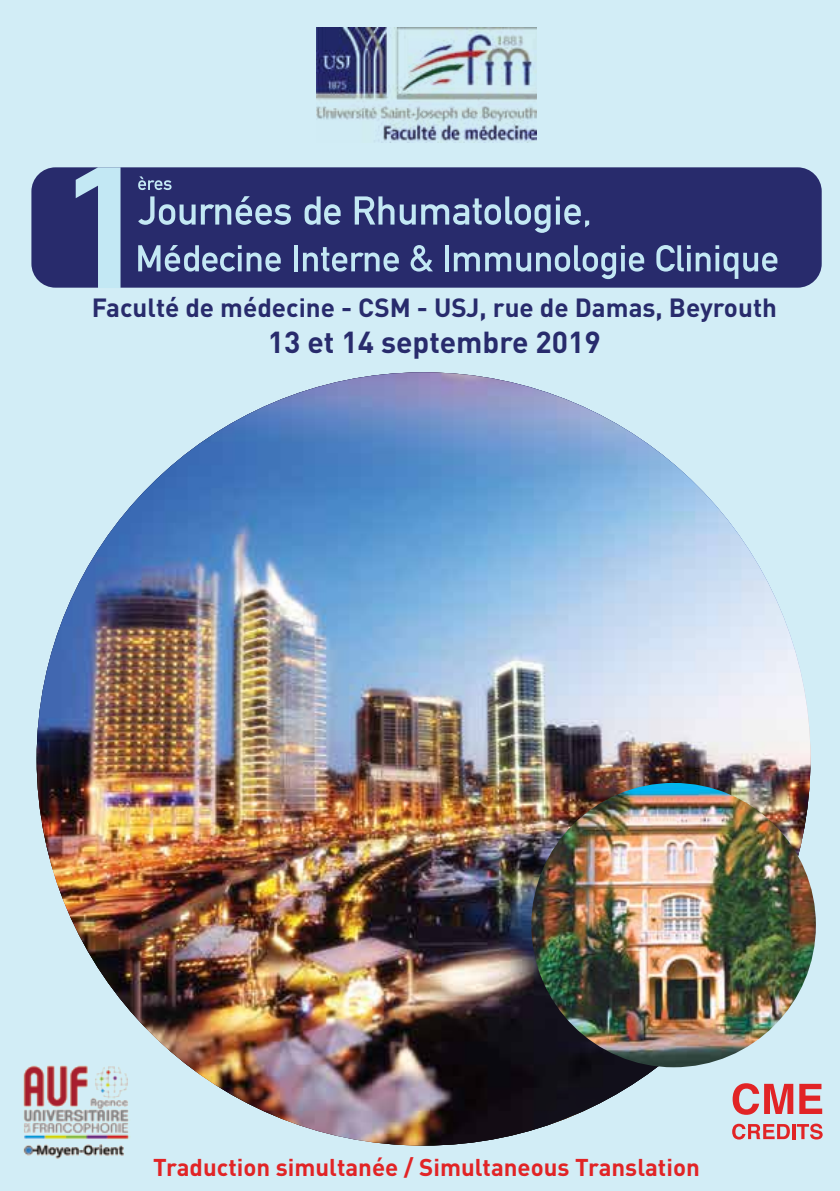
<style>
.page{position:relative;width:840px;height:1191px;background:#fff}
.page>*{position:absolute;margin:0;border:0;box-sizing:border-box;transform-origin:0 0}
.t1{font:700 30px "DIN Pro";color:#282b6c}
.t2{font:700 26px "DIN Pro";color:#282b6c}
.t3{font:700 24px "DIN Pro";color:#e12426}
</style>
<div class="page">
<div style="left:0;top:0;width:839px;height:1191px;background:#d2edf6"></div>
<img style="left:37px;top:372px;width:773px;height:773px;border-radius:386px">
<svg style="left:732px;top:1083px;width:60px;height:31px"></svg>
<svg style="left:799px;top:1083px;width:22px;height:31px"></svg>
<svg style="left:732px;top:1123px;width:57px;height:16px"></svg>
<hr style="left:791px;top:1124px;width:3px;height:15px;background:#e12426">
<svg style="left:796px;top:1123px;width:26px;height:16px"></svg>
<div style="left:31px;top:167px;width:790px;height:121px;background:#282b6c;border-radius:24px"></div>
<svg style="left:138px;top:196px;width:57px;height:29px"></svg>
<svg style="left:201px;top:196px;width:90px;height:29px"></svg>
<svg style="left:304px;top:196px;width:36px;height:29px"></svg>
<svg style="left:354px;top:196px;width:61px;height:29px"></svg>
<svg style="left:421px;top:196px;width:168px;height:37px"></svg>
<svg style="left:138px;top:245px;width:142px;height:27px"></svg>
<hr style="left:294px;top:245px;width:3px;height:26px;background:#c3e8f4">
<svg style="left:303px;top:247px;width:95px;height:25px"></svg>
<svg style="left:410px;top:245px;width:23px;height:26px"></svg>
<svg style="left:445px;top:245px;width:3px;height:26px"></svg>
<svg style="left:453px;top:252px;width:26px;height:19px"></svg>
<svg style="left:485px;top:245px;width:158px;height:34px"></svg>
<svg style="left:656px;top:245px;width:121px;height:34px"></svg>
<svg style="left:138px;top:176px;width:33px;height:14px"></svg>
<svg style="left:76px;top:167px;width:44px;height:121px"></svg>
<img style="left:316px;top:28px;width:220px;height:114px">
<img style="left:23px;top:1065px;width:106px;height:94px">
<img style="left:531px;top:783px;width:284px;height:284px;border-radius:142px">
<p class="t2" style="left:92px;top:290px;width:686px">Faculté de médecine - CSM - USJ, rue de Damas, Beyrouth</p>
<p class="t1" style="left:268px;top:322px;width:334px">13 et 14 septembre 2019</p>
<p class="t3" style="left:153px;top:1150px;width:547px">Traduction simultanée / Simultaneous Translation</p>
</div>
